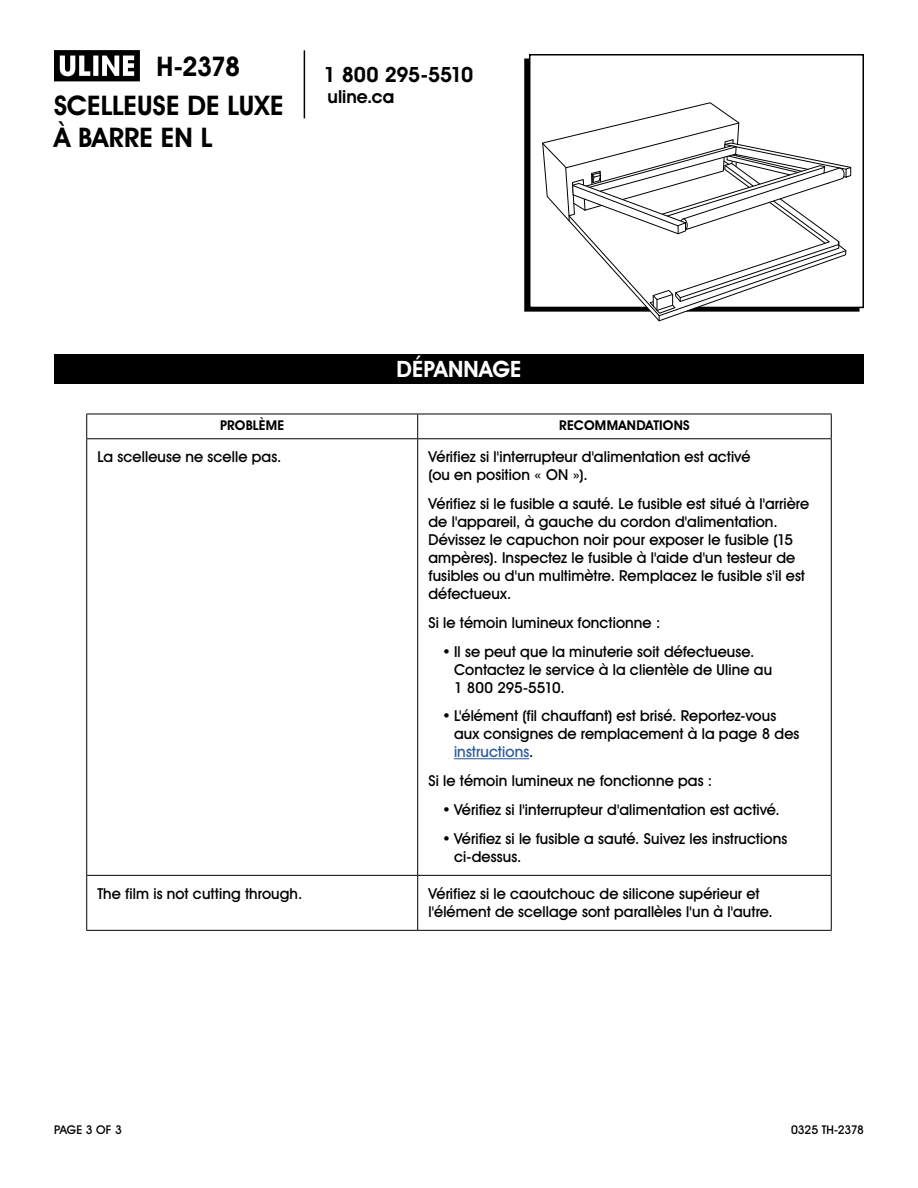
<style>
.page{position:relative;width:918px;height:1188px;background:#fff}
.page>*{position:absolute;margin:0;border:0;box-sizing:border-box;transform-origin:0 0}
.t1{font:700 27px/32.4px "Uline Two Knine";color:#000}
.t2{font:700 22.5px "Uline Two Knine";letter-spacing:.005em;color:#fff}
.t3{font:700 21px "Uline Two Knine";letter-spacing:-.02em;color:#000}
.t4{font:700 18px "Uline Two Knine";color:#000}
.t5{font:15px/18px "Uline Two Knine";letter-spacing:.005em;color:#000}
.t6{font:700 13.5px "Uline Two Knine";letter-spacing:.015em;color:#000}
.t7{font:12px "Uline Two Knine";letter-spacing:-.01em;color:#000}
.s1{color:#2e5e9d}
</style>
<div class="page">
<hr style="left:304px;top:50px;width:1px;height:68px;background:#000">
<svg style="left:54px;top:50px;width:86px;height:31px"></svg>
<div style="left:529px;top:54px;width:335px;height:254px;border:2px solid #000"></div>
<svg style="left:565px;top:123px;width:175px;height:16px"></svg>
<svg style="left:542px;top:139px;width:309px;height:182px"></svg>
<div style="left:54px;top:354px;width:810px;height:30px;background:#000"></div>
<hr style="left:87px;top:875px;width:331px;height:1px;background:#000">
<svg style="left:417px;top:415px;width:1px;height:23px"></svg>
<hr style="left:86px;top:438px;width:332px;height:1px;background:#000">
<hr style="left:417px;top:439px;width:1px;height:436px;background:#000">
<hr style="left:418px;top:875px;width:413px;height:1px;background:#000">
<hr style="left:417px;top:876px;width:1px;height:54px;background:#000">
<hr style="left:86px;top:414px;width:332px;height:1px;background:#000">
<svg style="left:86px;top:414px;width:1px;height:24px"></svg>
<hr style="left:418px;top:414px;width:414px;height:1px;background:#000">
<svg style="left:831px;top:414px;width:1px;height:24px"></svg>
<hr style="left:418px;top:438px;width:414px;height:1px;background:#000">
<hr style="left:86px;top:439px;width:1px;height:436px;background:#000">
<hr style="left:831px;top:439px;width:1px;height:436px;background:#000">
<hr style="left:86px;top:875px;width:1px;height:55px;background:#000">
<hr style="left:831px;top:875px;width:1px;height:55px;background:#000">
<hr style="left:86px;top:930px;width:332px;height:1px;background:#000">
<hr style="left:418px;top:930px;width:414px;height:1px;background:#000">
<hr style="left:454px;top:758px;width:75px;height:1px;background:#2e5e9d">
<h1 class="t1" style="left:157px;top:50px;width:85px">H-2378</h1>
<h1 class="t1" style="left:54px;top:89px;width:231px">SCELLEUSE DE LUXE<br>À BARRE EN L</h1>
<h3 class="t3" style="left:323px;top:62px;width:152px">1 800 295-5510</h3>
<p class="t4" style="left:327px;top:86px;width:68px">uline.ca</p>
<h2 class="t2" style="left:397px;top:356px;width:126px">DÉPANNAGE</h2>
<p class="t6" style="left:220px;top:417px;width:66px">PROBLÈME</p>
<p class="t6" style="left:559px;top:417px;width:132px">RECOMMANDATIONS</p>
<p class="t5" style="left:98px;top:448px;width:186px">La scelleuse ne scelle pas.</p>
<p class="t5" style="left:429px;top:448px;width:324px">Vérifiez si l'interrupteur d'alimentation est activé (ou en position « ON »).</p>
<p class="t5" style="left:429px;top:495px;width:382px">Vérifiez si le fusible a sauté. Le fusible est situé à l'arrière de l'appareil, à gauche du cordon d'alimentation.<br>Dévissez le capuchon noir pour exposer le fusible (15 ampères). Inspectez le fusible à l'aide d'un testeur de fusibles ou d'un multimètre. Remplacez le fusible s'il est défectueux.</p>
<p class="t5" style="left:429px;top:613px;width:233px">Si le témoin lumineux fonctionne :</p>
<p class="t5" style="left:454px;top:642px;width:320px;text-indent:-12px">• Il se peut que la minuterie soit défectueuse.<br>Contactez le service à la clientèle de Uline au<br>1 800 295-5510.</p>
<p class="t5" style="left:454px;top:707px;width:347px;text-indent:-12px">• L'élément (fil chauffant) est brisé. Reportez-vous aux consignes de remplacement à la page 8 des <span class="s1">instructions</span>.</p>
<p class="t5" style="left:429px;top:772px;width:285px">Si le témoin lumineux ne fonctionne pas :</p>
<p class="t5" style="left:442px;top:801px;width:339px">• Vérifiez si l'interrupteur d'alimentation est activé.</p>
<p class="t5" style="left:454px;top:829px;width:335px;text-indent:-12px">• Vérifiez si le fusible a sauté. Suivez les instructions ci-dessus.</p>
<p class="t5" style="left:98px;top:884px;width:206px">The film is not cutting through.</p>
<p class="t5" style="left:429px;top:884px;width:346px">Vérifiez si le caoutchouc de silicone supérieur et l'élément de scellage sont parallèles l'un à l'autre.</p>
<p class="t7" style="left:54px;top:1122px;width:69px">PAGE 3 OF 3</p>
<p class="t7" style="left:791px;top:1122px;width:74px">0325 TH-2378</p>
</div>
